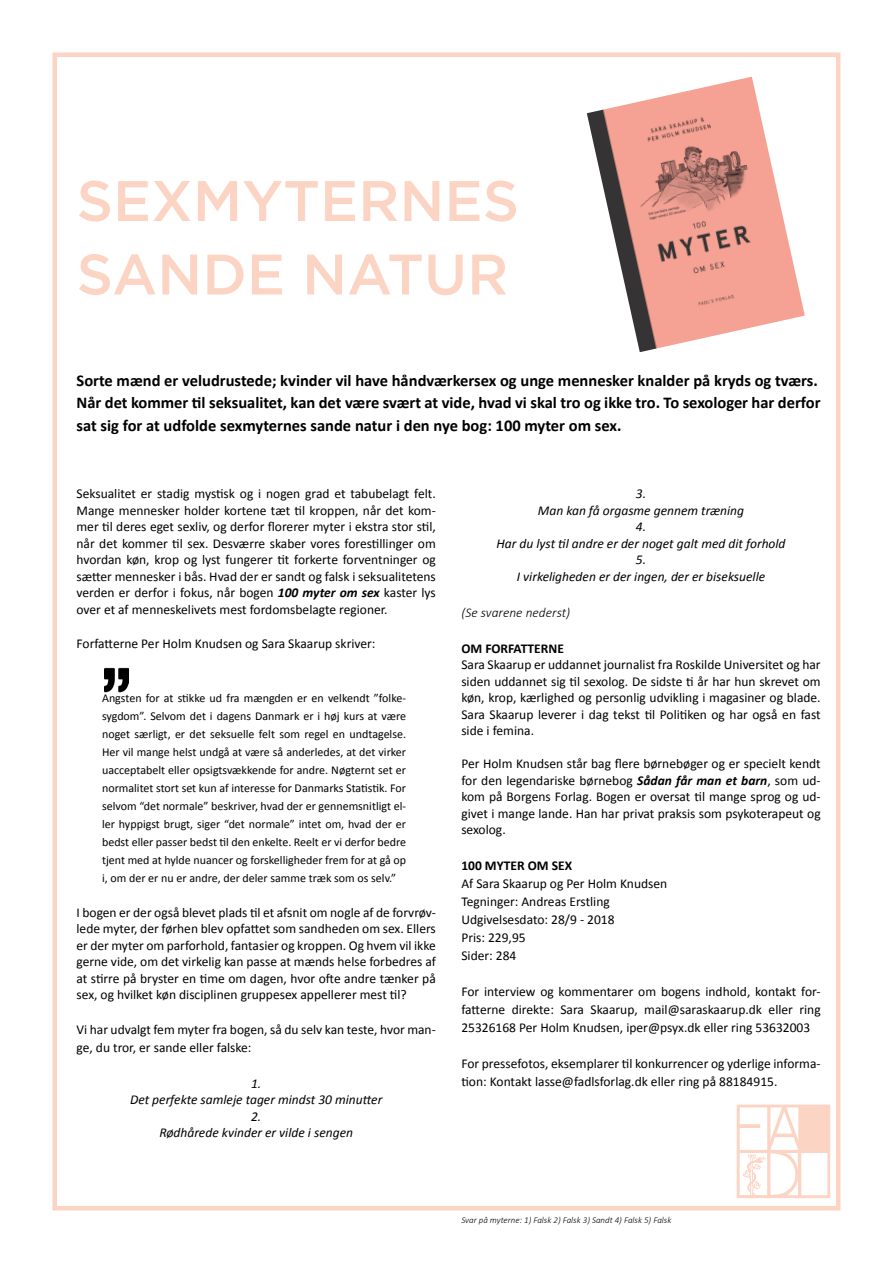
<style>
.page{position:relative;width:893px;height:1263px;background:#fff}
.page>*{position:absolute;margin:0;border:0;box-sizing:border-box;transform-origin:0 0}
.t1{font:500 57px/73.5px "Gotham";color:#fbd4c3}
.t2{font:700 16.5px/22.5px "Calibri";color:#000}
.t3{font:13.5px/16.5px "Calibri";color:#000;text-align:justify}
.t4{font:italic 13.5px/16.5px "Calibri";color:#000;text-align:center}
.t5{font:700 13.5px "Calibri";color:#000}
.t6{font:italic 300 13.5px "Calibri";color:#000}
.t7{font:12px/18px "Calibri";color:#000;text-align:justify}
.t8{font:italic 300 9px "Calibri";color:#000}
.s1{font-weight:700;font-style:italic}
</style>
<div class="page">
<div style="left:52px;top:52px;width:788px;height:1158px;border:4px solid #fbd4c3"></div>
<img style="left:104px;top:668px;width:25px;height:24px">
<svg style="left:736px;top:1095px;width:105px;height:105px"></svg>
<img style="left:587px;top:77px;width:218px;height:275px">
<h1 class="t1" style="left:77px;top:163px;width:444px">SEXMYTERNES<br>SANDE NATUR</h1>
<p class="t2" style="left:77px;top:369px;width:746px">Sorte mænd er veludrustede; kvinder vil have håndværkersex og unge mennesker knalder på kryds og tværs.<br>Når det kommer til seksualitet, kan det være svært at vide, hvad vi skal tro og ikke tro. To sexologer har derfor sat sig for at udfolde sexmyternes sande natur i den nye bog: 100 myter om sex.</p>
<p class="t3" style="left:77px;top:485px;width:361px">Seksualitet er stadig mystisk og i nogen grad et tabubelagt felt.<br>Mange mennesker holder kortene tæt til kroppen, når det kom&shy;mer til deres eget sexliv, og derfor florerer myter i ekstra stor stil, når det kommer til sex. Desværre skaber vores forestillinger om hvordan køn, krop og lyst fungerer tit forkerte forventninger og sætter mennesker i bås. Hvad der er sandt og falsk i seksualitetens verden er derfor i fokus, når bogen <span class="s1">100 myter om sex</span> kaster lys over et af menneskelivets mest fordomsbelagte regioner.</p>
<p class="t3" style="left:77px;top:635px;width:300px">Forfatterne Per Holm Knudsen og Sara Skaarup skriver:</p>
<p class="t7" style="left:102px;top:689px;width:306px">Angsten for at stikke ud fra mængden er en velkendt ”folke&shy;sygdom”. Selvom det i dagens Danmark er i høj kurs at være noget særligt, er det seksuelle felt som regel en undtagelse.<br>Her vil mange helst undgå at være så anderledes, at det virker uacceptabelt eller opsigtsvækkende for andre. Nøgternt set er normalitet stort set kun af interesse for Danmarks Statistik. For selvom “det normale” beskriver, hvad der er gennemsnitligt el&shy;ler hyppigst brugt, siger “det normale” intet om, hvad der er bedst eller passer bedst til den enkelte. Reelt er vi derfor bedre tjent med at hylde nuancer og forskelligheder frem for at gå op i, om der er nu er andre, der deler samme træk som os selv.”</p>
<p class="t3" style="left:77px;top:904px;width:361px">I bogen er der også blevet plads til et afsnit om nogle af de forvrøv&shy;lede myter, der førhen blev opfattet som sandheden om sex. Ellers er der myter om parforhold, fantasier og kroppen. Og hvem vil ikke gerne vide, om det virkelig kan passe at mænds helse forbedres af at stirre på bryster en time om dagen, hvor ofte andre tænker på sex, og hvilket køn disciplinen gruppesex appellerer mest til?</p>
<p class="t3" style="left:77px;top:1020px;width:361px;line-height:18px">Vi har udvalgt fem myter fra bogen, så du selv kan teste, hvor man&shy;ge, du tror, er sande eller falske:</p>
<p class="t4" style="left:130px;top:1074px;width:254px">1.<br>Det perfekte samleje tager mindst 30 minutter<br>2.<br>Rødhårede kvinder er vilde i sengen</p>
<p class="t4" style="left:496px;top:485px;width:291px">3.<br>Man kan få orgasme gennem træning<br>4.<br>Har du lyst til andre er der noget galt med dit forhold<br>5.<br>I virkeligheden er der ingen, der er biseksuelle</p>
<p class="t6" style="left:461px;top:604px;width:110px">(Se svarene nederst)</p>
<p class="t5" style="left:461px;top:639px;width:104px">OM FORFATTERNE</p>
<p class="t3" style="left:461px;top:656px;width:361px">Sara Skaarup er uddannet journalist fra Roskilde Universitet og har siden uddannet sig til sexolog. De sidste ti år har hun skrevet om køn, krop, kærlighed og personlig udvikling i magasiner og blade.<br>Sara Skaarup leverer i dag tekst til Politiken og har også en fast side i femina.</p>
<p class="t3" style="left:461px;top:755px;width:361px">Per Holm Knudsen står bag flere børnebøger og er specielt kendt for den legendariske børnebog <span class="s1">Sådan får man et barn</span>, som ud&shy;kom på Borgens Forlag. Bogen er oversat til mange sprog og ud&shy;givet i mange lande. Han har privat praksis som psykoterapeut og sexolog.</p>
<p class="t5" style="left:461px;top:857px;width:112px">100 MYTER OM SEX</p>
<p class="t3" style="left:461px;top:875px;width:207px;line-height:18px;text-align:left">Af Sara Skaarup og Per Holm Knudsen<br>Tegninger: Andreas Erstling<br>Udgivelsesdato: 28/9 - 2018<br>Pris: 229,95<br>Sider: 284</p>
<p class="t3" style="left:461px;top:983px;width:361px;line-height:18px">For interview og kommentarer om bogens indhold, kontakt for&shy;fatterne direkte: Sara Skaarup, mail@saraskaarup.dk eller ring 25326168 Per Holm Knudsen, iper@psyx.dk eller ring 53632003</p>
<p class="t3" style="left:461px;top:1055px;width:361px;line-height:18px">For pressefotos, eksemplarer til konkurrencer og yderlige informa&shy;tion: Kontakt lasse@fadlsforlag.dk eller ring på 88184915.</p>
<p class="t8" style="left:461px;top:1214px;width:211px">Svar på myterne: 1) Falsk 2) Falsk 3) Sandt 4) Falsk 5) Falsk</p>
</div>
